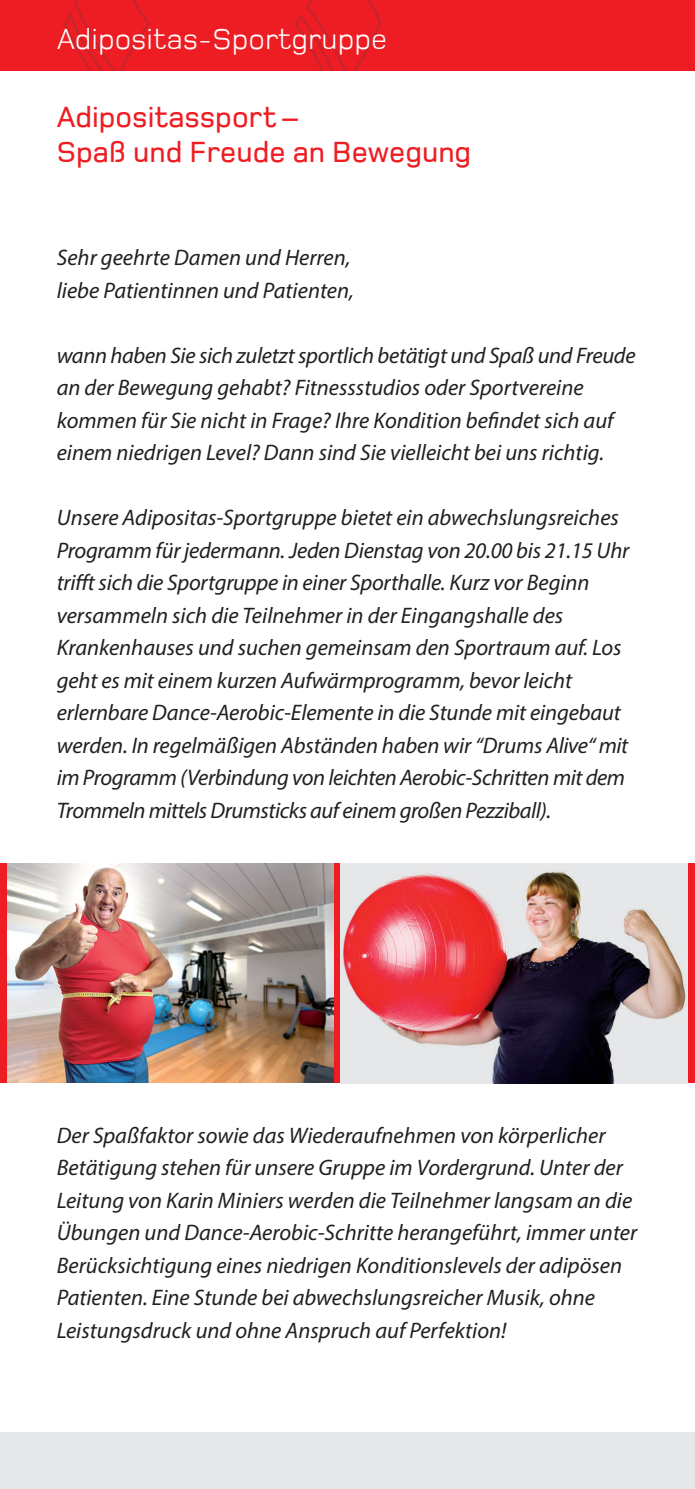
<style>
.page{position:relative;width:695px;height:1489px;background:#fff}
.page>*{position:absolute;margin:0;border:0;box-sizing:border-box;transform-origin:0 0}
.t1{font:500 30px/35px "Foundry Monoline";color:#ee1d23}
.t2{font:30px "Foundry Monoline";color:#fff}
.t3{font:italic 22.5px/32.5px "Myriad Pro";color:#231f20}
</style>
<div class="page">
<div style="left:0;top:863px;width:694px;height:219px;background:#ee1d23"></div>
<div style="left:0;top:0;width:694px;height:71px;background:#ee1d23"></div>
<svg style="left:64px;top:0;width:86px;height:71px"></svg>
<svg style="left:294px;top:0;width:87px;height:71px"></svg>
<div style="left:0;top:1431px;width:694px;height:57px;background:#e6e7e9"></div>
<img style="left:7px;top:863px;width:326px;height:219px">
<div style="left:340px;top:863px;width:347px;height:219px;background:#e6e7e9"></div>
<img style="left:343px;top:871px;width:343px;height:211px">
<h1 class="t2" style="left:57px;top:23px;width:332px">Adipositas-Sportgruppe</h1>
<h1 class="t1" style="left:57px;top:100px;width:416px">Adipositassport –<br>Spaß und Freude an Bewegung</h1>
<p class="t3" style="left:57px;top:241px;width:299px">Sehr geehrte Damen und Herren, liebe Patientinnen und Patienten,</p>
<p class="t3" style="left:57px;top:338px;width:580px">wann haben Sie sich zuletzt sportlich betätigt und Spaß und Freude an der Bewegung gehabt? Fitnessstudios oder Sportvereine kommen für Sie nicht in Frage? Ihre Kondition befindet sich auf einem niedrigen Level? Dann sind Sie vielleicht bei uns richtig.</p>
<p class="t3" style="left:57px;top:501px;width:574px">Unsere Adipositas-Sportgruppe bietet ein abwechslungsreiches Programm für jedermann. Jeden Dienstag von 20.00 bis 21.15 Uhr trifft sich die Sportgruppe in einer Sporthalle. Kurz vor Beginn versammeln sich die Teilnehmer in der Eingangshalle des Krankenhauses und suchen gemeinsam den Sportraum auf. Los geht es mit einem kurzen Aufwärmprogramm, bevor leicht erlernbare Dance-Aerobic-Elemente in die Stunde mit eingebaut werden. In regelmäßigen Abständen haben wir “Drums Alive“ mit im Programm (Verbindung von leichten Aerobic-Schritten mit dem Trommeln mittels Drumsticks auf einem großen Pezziball).</p>
<p class="t3" style="left:57px;top:1118px;width:582px">Der Spaßfaktor sowie das Wiederaufnehmen von körperlicher Betätigung stehen für unsere Gruppe im Vordergrund. Unter der Leitung von Karin Miniers werden die Teilnehmer langsam an die Übungen und Dance-Aerobic-Schritte herangeführt, immer unter Berücksichtigung eines niedrigen Konditionslevels der adipösen Patienten. Eine Stunde bei abwechslungsreicher Musik, ohne Leistungsdruck und ohne Anspruch auf Perfektion!</p>
</div>
